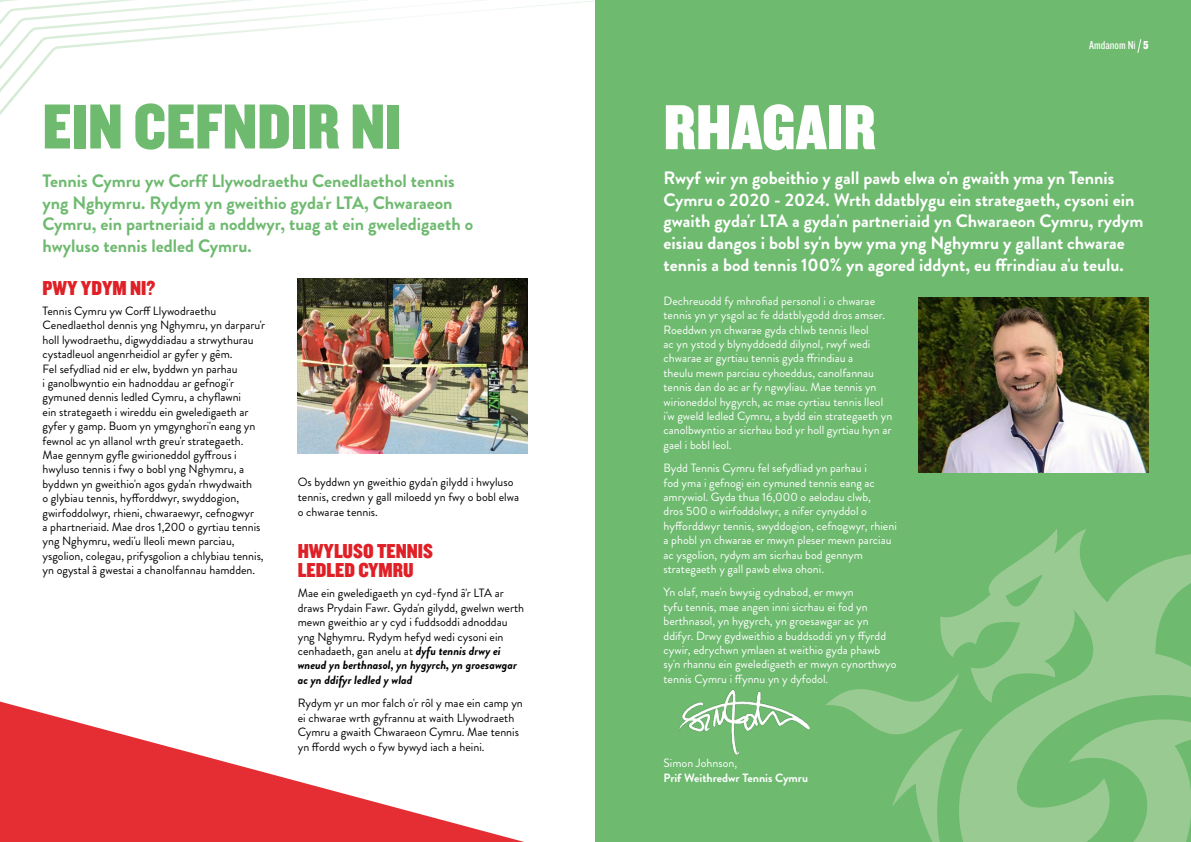
<style>
.page{position:relative;width:1191px;height:842px;background:#fff}
.page>*{position:absolute;margin:0;border:0;box-sizing:border-box;transform-origin:0 0}
.t1{font:66px "Knockout 70 Full Welterwt";color:#6eba6f}
.t2{font:66px "Knockout 70 Full Welterwt";color:#fff}
.t3{font:21px/19px "Knockout 70 Full Welterwt";color:#df2127}
.t4{font:700 18px/21.6px "Brandon Grotesque";color:#fff}
.t5{font:700 18px/21.6px "Brandon Grotesque";color:#6eba6f}
.t6{font:12px/14.4px "Brandon Grotesque";color:#000}
.t7{font:12px/14.4px "Brandon Grotesque";color:#fff}
.t8{font:700 12px "Brandon Grotesque";color:#fff}
.t9{font:12px "Knockout 29 Junior Ltweight";color:#fff}
.s1{font-weight:700;font-style:italic}
.s2{font-family:"Knockout 70 Full Welterwt"}
</style>
<div class="page">
<svg style="left:0;top:0;width:595px;height:115px"></svg>
<svg style="left:0;top:701px;width:524px;height:141px"></svg>
<div style="left:595px;top:0;width:596px;height:842px;background:#6eba6f"></div>
<img style="left:298px;top:278px;width:229px;height:175px">
<img style="left:679px;top:689px;width:131px;height:66px">
<img style="left:918px;top:298px;width:230px;height:175px">
<svg style="left:826px;top:689px;width:114px;height:153px"></svg>
<svg style="left:940px;top:529px;width:251px;height:313px;fill:#98ca92"></svg>
<svg style="left:1137px;top:39px;width:4px;height:14px"></svg>
<h1 class="t1" style="left:43px;top:84px;width:360px">EIN CEFNDIR NI</h1>
<h3 class="t5" style="left:43px;top:170px;width:432px">Tennis Cymru yw Corff Llywodraethu Cenedlaethol tennis yng Nghymru. Rydym yn gweithio gyda'r LTA, Chwaraeon Cymru, ein partneriaid a noddwyr, tuag at ein gweledigaeth o hwyluso tennis ledled Cymru.</h3>
<h2 class="t3" style="left:43px;top:278px;width:114px">PWY YDYM NI?</h2>
<p class="t6" style="left:43px;top:304px;width:224px">Tennis Cymru yw Corff Llywodraethu Cenedlaethol dennis yng Nghymru, yn darparu'r holl lywodraethu, digwyddiadau a strwythurau cystadleuol angenrheidiol ar gyfer y gêm.<br>Fel sefydliad nid er elw, byddwn yn parhau<br>i ganolbwyntio ein hadnoddau ar gefnogi'r gymuned dennis ledled Cymru, a chyflawni<br>ein strategaeth i wireddu ein gweledigaeth ar gyfer y gamp. Buom yn ymgynghori'n eang yn fewnol ac yn allanol wrth greu'r strategaeth.<br>Mae gennym gyfle gwirioneddol gyffrous i hwyluso tennis i fwy o bobl yng Nghymru, a byddwn yn gweithio'n agos gyda'n rhwydwaith<br>o glybiau tennis, hyfforddwyr, swyddogion, gwirfoddolwyr, rhieni, chwaraewyr, cefnogwyr<br>a phartneriaid. Mae dros 1,200 o gyrtiau tennis yng Nghymru, wedi'u lleoli mewn parciau, ysgolion, colegau, prifysgolion a chlybiau tennis, yn ogystal â gwestai a chanolfannau hamdden.</p>
<p class="t6" style="left:298px;top:475px;width:223px">Os byddwn yn gweithio gyda'n gilydd i hwyluso tennis, credwn y gall miloedd yn fwy o bobl elwa</p>
<p class="t6" style="left:298px;top:505px;width:82px">o chwarae tennis.</p>
<h2 class="t3" style="left:298px;top:541px;width:137px">HWYLUSO TENNIS<br>LEDLED CYMRU</h2>
<p class="t6" style="left:298px;top:586px;width:228px">Mae ein gweledigaeth yn cyd-fynd â'r LTA ar draws Prydain Fawr. Gyda'n gilydd, gwelwn werth mewn gweithio ar y cyd i fuddsoddi adnoddau yng Nghymru. Rydym hefyd wedi cysoni ein cenhadaeth, gan anelu at <span class="s1">dyfu tennis drwy ei wneud yn berthnasol, yn hygyrch, yn groesawgar ac yn ddifyr ledled y wlad</span></p>
<p class="t6" style="left:298px;top:696px;width:227px">Rydym yr un mor falch o'r rôl y mae ein camp yn ei chwarae wrth gyfrannu at waith Llywodraeth Cymru a gwaith Chwaraeon Cymru. Mae tennis yn ffordd wych o fyw bywyd iach a heini.</p>
<h1 class="t2" style="left:663px;top:85px;width:214px">RHAGAIR</h1>
<p class="t9" style="left:1089px;top:37px;width:61px">Amdanom Ni <span class="s2">5</span></p>
<p class="t4" style="left:663px;top:167px;width:481px">Rwyf wir yn gobeithio y gall pawb elwa o'n gwaith yma yn Tennis Cymru o 2020 - 2024. Wrth ddatblygu ein strategaeth, cysoni ein gwaith gyda'r LTA a gyda'n partneriaid yn Chwaraeon Cymru, rydym eisiau dangos i bobl sy'n byw yma yng Nghymru y gallant chwarae tennis a bod tennis 100% yn agored iddynt, eu ffrindiau a'u teulu.</p>
<p class="t7" style="left:663px;top:294px;width:230px">Dechreuodd fy mhrofiad personol i o chwarae tennis yn yr ysgol ac fe ddatblygodd dros amser.<br>Roeddwn yn chwarae gyda chlwb tennis lleol<br>ac yn ystod y blynyddoedd dilynol, rwyf wedi chwarae ar gyrtiau tennis gyda ffrindiau a<br>theulu mewn parciau cyhoeddus, canolfannau tennis dan do ac ar fy ngwyliau. Mae tennis yn wirioneddol hygyrch, ac mae cyrtiau tennis lleol i'w gweld ledled Cymru, a bydd ein strategaeth yn canolbwyntio ar sicrhau bod yr holl gyrtiau hyn ar gael i bobl leol.</p>
<p class="t7" style="left:663px;top:461px;width:235px">Bydd Tennis Cymru fel sefydliad yn parhau i<br>fod yma i gefnogi ein cymuned tennis eang ac amrywiol. Gyda thua 16,000 o aelodau clwb,<br>dros 500 o wirfoddolwyr, a nifer cynyddol o hyfforddwyr tennis, swyddogion, cefnogwyr, rhieni a phobl yn chwarae er mwyn pleser mewn parciau ac ysgolion, rydym am sicrhau bod gennym strategaeth y gall pawb elwa ohoni.</p>
<p class="t7" style="left:663px;top:585px;width:234px">Yn olaf, mae'n bwysig cydnabod, er mwyn<br>tyfu tennis, mae angen inni sicrhau ei fod yn berthnasol, yn hygyrch, yn groesawgar ac yn ddifyr. Drwy gydweithio a buddsoddi yn y ffyrdd cywir, edrychwn ymlaen at weithio gyda phawb sy'n rhannu ein gweledigaeth er mwyn cynorthwyo tennis Cymru i ffynnu yn y dyfodol.</p>
<p class="t7" style="left:663px;top:756px;width:75px">Simon Johnson,</p>
<p class="t8" style="left:663px;top:769px;width:146px">Prif Weithredwr Tennis Cymru</p>
</div>
